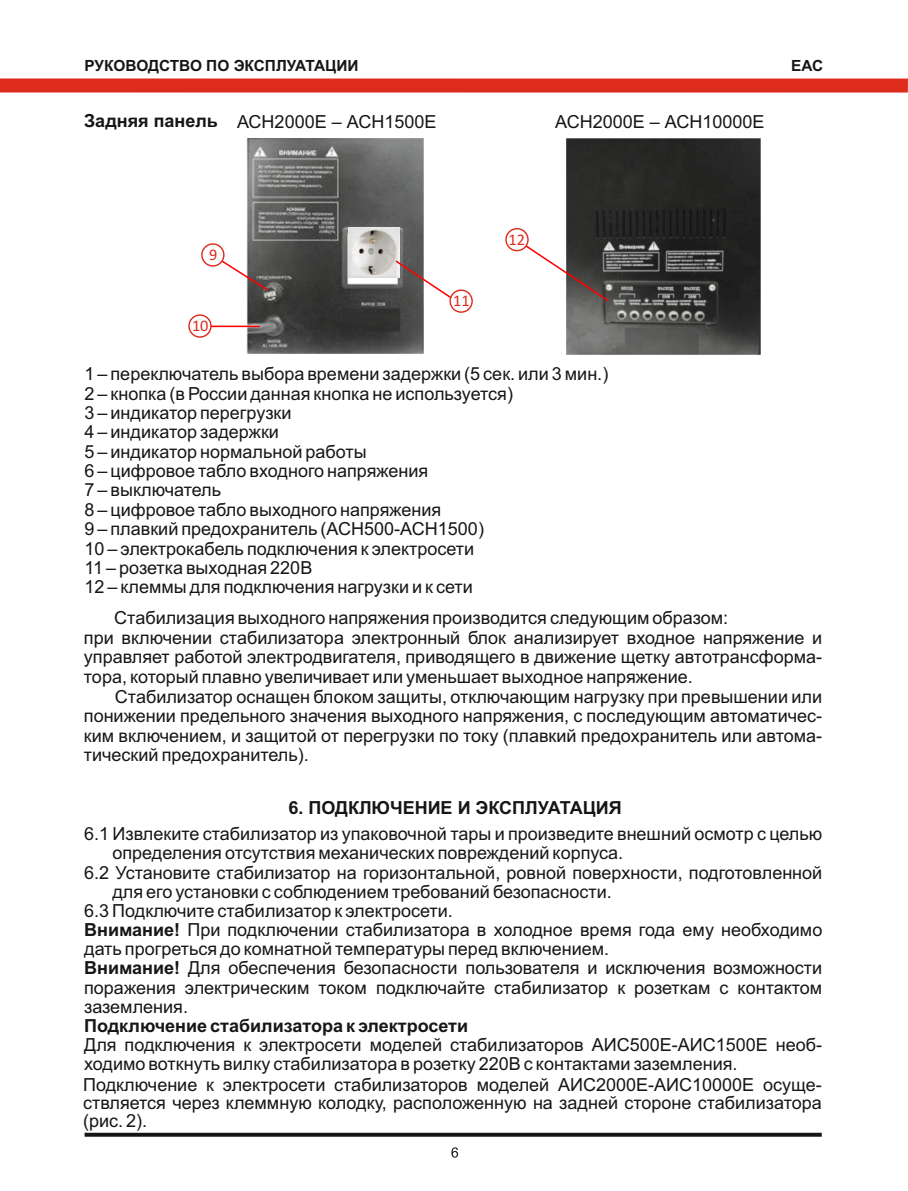
<style>
.page{position:relative;width:908px;height:1191px;background:#fff}
.page>*{position:absolute;margin:0;border:0;box-sizing:border-box;transform-origin:0 0}
.t1{font:18px/19.4px "Arial";color:#151616}
.t2{font:700 18px "Arial";color:#151616}
.t3{font:16.2px "Calibri";color:#dd2b1c}
.t4{font:700 15.4px "Arial";color:#151616}
.s1{font-weight:700}
</style>
<div class="page">
<svg style="left:451px;top:1147px;width:7px;height:10px"></svg>
<svg style="left:84px;top:1132px;width:737px;height:4px;background:#414242"></svg>
<img style="left:245px;top:138px;width:179px;height:215px">
<img style="left:348px;top:227px;width:51px;height:51px">
<hr style="left:211px;top:325px;width:49px;height:2px;background:#f00">
<svg style="left:220px;top:259px;width:49px;height:33px"></svg>
<svg style="left:393px;top:259px;width:60px;height:41px"></svg>
<img style="left:566px;top:138px;width:193px;height:216px">
<svg style="left:523px;top:244px;width:87px;height:59px"></svg>
<div style="left:201px;top:243px;width:23px;height:24px;border:1px solid #dd2b1c;border-radius:50%"></div>
<div style="left:188px;top:314px;width:23px;height:24px;border:1px solid #dd2b1c;border-radius:50%"></div>
<div style="left:449px;top:289px;width:23px;height:24px;border:1px solid #dd2b1c;border-radius:50%"></div>
<div style="left:505px;top:228px;width:23px;height:23px;border:1px solid #dd2b1c;border-radius:50%"></div>
<svg style="left:0;top:78px;width:907px;height:15px;background:#df382a"></svg>
<p class="t4" style="left:84px;top:60px;width:275px">РУКОВОДСТВО ПО ЭКСПЛУАТАЦИИ</p>
<p class="t4" style="left:790px;top:60px;width:34px">ЕАС</p>
<p class="t1" style="left:84px;top:113px;width:354px"><span class="s1">Задняя панель</span> АСН2000Е – АСН1500Е</p>
<p class="t1" style="left:555px;top:113px;width:211px">АСН2000Е – АСН10000Е</p>
<p class="t3" style="left:209px;top:248px;width:10px">9</p>
<p class="t3" style="left:192px;top:319px;width:18px">10</p>
<p class="t3" style="left:453px;top:294px;width:18px">11</p>
<p class="t3" style="left:508px;top:233px;width:18px">12</p>
<p class="t1" style="left:84px;top:366px;width:525px">1 переключатель выбора времени задержки (5 сек. или 3 мин.)<br>2 – кнопка (в России данная кнопка не используется)<br>3 – индикатор перегрузки<br>4 – индикатор задержки<br>5 – индикатор нормальной работы<br>6 – цифровое табло входного напряжения<br>7 – выключатель<br>8 – цифровое табло выходного напряжения<br>9 – плавкий предохранитель (АСН500-АСН1500)<br>10 – электрокабель подключения к электросети<br>11 – розетка выходная 220В<br>12 – клеммы для подключения нагрузки и к сети</p>
<p class="t1" style="left:97px;top:366px;width:12px">–</p>
<p class="t1" style="left:84px;top:610px;width:739px;text-indent:30px">Стабилизация выходного напряжения производится следующим образом:<br>при включении стабилизатора электронный блок анализирует входное напряжение и управляет работой электродвигателя, приводящего в движение щетку автотрансформа&shy;тора, который плавно увеличивает или уменьшает выходное напряжение.</p>
<p class="t1" style="left:84px;top:688px;width:739px;text-align:justify;text-indent:31px">Стабилизатор оснащен блоком защиты, отключающим нагрузку при превышении или понижении предельного значения выходного напряжения, с последующим автоматичес&shy;ким включением, и защитой от перегрузки по току (плавкий предохранитель или автома&shy;тический предохранитель).</p>
<p class="t2" style="left:288px;top:801px;width:334px">6. ПОДКЛЮЧЕНИЕ И ЭКСПЛУАТАЦИЯ</p>
<p class="t1" style="left:84px;top:826px;width:739px">6.1 Извлеките стабилизатор из упаковочной тары и произведите внешний осмотр с целью</p>
<p class="t1" style="left:112px;top:845px;width:512px">определения отсутствия механических повреждений корпуса.</p>
<p class="t1" style="left:84px;top:864px;width:739px">6.2 Установите стабилизатор на горизонтальной, ровной поверхности, подготовленной</p>
<p class="t1" style="left:112px;top:883px;width:501px">для его установки с соблюдением требований безопасности.</p>
<p class="t1" style="left:84px;top:902px;width:370px">6.3 Подключите стабилизатор к электросети.</p>
<p class="t1" style="left:84px;top:921px;width:739px"><span class="s1">Внимание!</span> При подключении стабилизатора в холодное время года ему необходимо</p>
<p class="t1" style="left:84px;top:941px;width:526px">дать прогреться до комнатной температуры перед включением.</p>
<p class="t1" style="left:84px;top:960px;width:739px"><span class="s1">Внимание!</span> Для обеспечения безопасности пользователя и исключения возможности</p>
<p class="t1" style="left:84px;top:979px;width:739px">поражения электрическим током подключайте стабилизатор к розеткам с контактом</p>
<p class="t1" style="left:84px;top:998px;width:105px">заземления.</p>
<p class="t2" style="left:84px;top:1019px;width:385px">Подключение стабилизатора к электросети</p>
<p class="t1" style="left:84px;top:1037px;width:739px">Для подключения к электросети моделей стабилизаторов АИС500Е-АИС1500Е необ&shy;ходимо воткнуть вилку стабилизатора в розетку 220В с контактами заземления.</p>
<p class="t1" style="left:83px;top:1076px;width:739px;line-height:18.2px;text-align:justify">Подключение к электросети стабилизаторов моделей АИС2000Е-АИС10000Е осуще&shy;ствляется через клеммную колодку, расположенную на задней стороне стабилизатора (рис. 2).</p>
</div>
